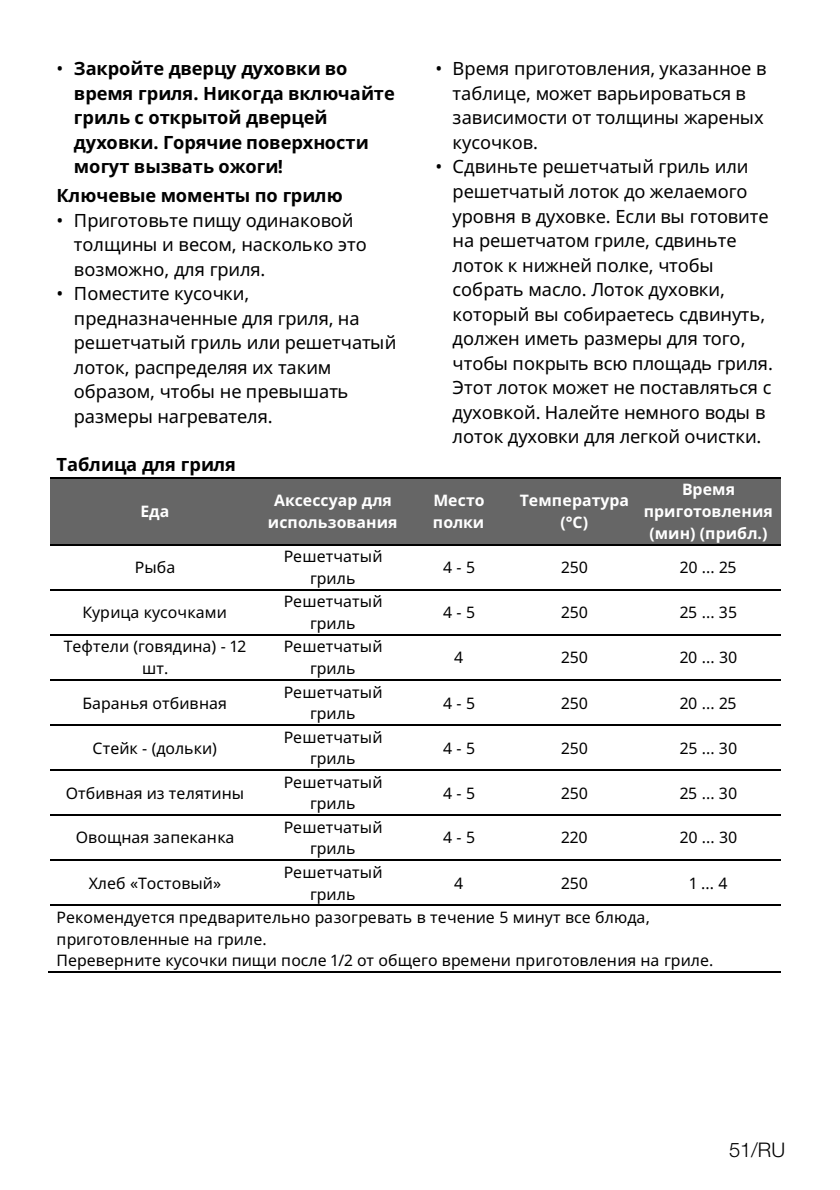
<style>
.page{position:relative;width:840px;height:1190px;background:#fff}
.page>*{position:absolute;margin:0;border:0;box-sizing:border-box;transform-origin:0 0}
.t1{font:300 20.2px "Helvetica Neue LT Pro";color:#000}
.t2{font:18.2px/24.6px "Noto IKEA Latin";letter-spacing:-.005em;color:#000}
.t3{font:700 18.2px/24.4px "Noto IKEA Latin";letter-spacing:-.005em;color:#000}
.t4{font:15.8px/21.6px "Noto IKEA Latin";letter-spacing:.005em;color:#000;text-align:center}
.t5{font:700 15.8px/21.6px "Noto IKEA Latin";letter-spacing:.005em;color:#fff;text-align:center}
.s1{font-weight:400}
</style>
<div class="page">
<div style="left:50px;top:479px;width:211px;height:65px;background:#666"></div>
<div style="left:261px;top:479px;width:144px;height:65px;background:#666"></div>
<div style="left:405px;top:479px;width:108px;height:65px;background:#666"></div>
<div style="left:513px;top:479px;width:123px;height:65px;background:#666"></div>
<div style="left:636px;top:479px;width:145px;height:65px;background:#666"></div>
<hr style="left:50px;top:477px;width:211px;height:2px;background:#000">
<hr style="left:262px;top:477px;width:143px;height:2px;background:#000">
<hr style="left:407px;top:477px;width:106px;height:2px;background:#000">
<hr style="left:514px;top:477px;width:122px;height:2px;background:#000">
<hr style="left:638px;top:477px;width:143px;height:2px;background:#000">
<hr style="left:50px;top:544px;width:211px;height:1px;background:#000">
<hr style="left:262px;top:544px;width:143px;height:1px;background:#000">
<hr style="left:407px;top:544px;width:106px;height:1px;background:#000">
<hr style="left:514px;top:544px;width:122px;height:1px;background:#000">
<hr style="left:638px;top:544px;width:143px;height:1px;background:#000">
<hr style="left:50px;top:589px;width:211px;height:1px;background:#000">
<hr style="left:262px;top:589px;width:143px;height:1px;background:#000">
<hr style="left:407px;top:589px;width:106px;height:1px;background:#000">
<hr style="left:514px;top:589px;width:122px;height:1px;background:#000">
<hr style="left:638px;top:589px;width:143px;height:1px;background:#000">
<hr style="left:50px;top:634px;width:211px;height:2px;background:#000">
<hr style="left:262px;top:634px;width:143px;height:2px;background:#000">
<hr style="left:407px;top:634px;width:106px;height:2px;background:#000">
<hr style="left:514px;top:634px;width:122px;height:2px;background:#000">
<hr style="left:638px;top:634px;width:143px;height:2px;background:#000">
<hr style="left:50px;top:679px;width:211px;height:2px;background:#000">
<hr style="left:262px;top:679px;width:143px;height:2px;background:#000">
<hr style="left:407px;top:679px;width:106px;height:2px;background:#000">
<hr style="left:514px;top:679px;width:122px;height:2px;background:#000">
<hr style="left:638px;top:679px;width:143px;height:2px;background:#000">
<hr style="left:50px;top:724px;width:211px;height:2px;background:#000">
<hr style="left:262px;top:724px;width:143px;height:2px;background:#000">
<hr style="left:407px;top:724px;width:106px;height:2px;background:#000">
<hr style="left:514px;top:724px;width:122px;height:2px;background:#000">
<hr style="left:638px;top:724px;width:143px;height:2px;background:#000">
<hr style="left:50px;top:770px;width:211px;height:1px;background:#000">
<hr style="left:262px;top:770px;width:143px;height:1px;background:#000">
<hr style="left:407px;top:770px;width:106px;height:1px;background:#000">
<hr style="left:514px;top:770px;width:122px;height:1px;background:#000">
<hr style="left:638px;top:770px;width:143px;height:1px;background:#000">
<hr style="left:50px;top:815px;width:211px;height:1px;background:#000">
<hr style="left:262px;top:815px;width:143px;height:1px;background:#000">
<hr style="left:407px;top:815px;width:106px;height:1px;background:#000">
<hr style="left:514px;top:815px;width:122px;height:1px;background:#000">
<hr style="left:638px;top:815px;width:143px;height:1px;background:#000">
<hr style="left:50px;top:860px;width:211px;height:1px;background:#000">
<hr style="left:262px;top:860px;width:143px;height:1px;background:#000">
<hr style="left:407px;top:860px;width:106px;height:1px;background:#000">
<hr style="left:514px;top:860px;width:122px;height:1px;background:#000">
<hr style="left:638px;top:860px;width:143px;height:1px;background:#000">
<hr style="left:50px;top:904px;width:211px;height:2px;background:#000">
<hr style="left:262px;top:904px;width:143px;height:2px;background:#000">
<hr style="left:407px;top:904px;width:106px;height:2px;background:#000">
<hr style="left:514px;top:904px;width:122px;height:2px;background:#000">
<hr style="left:638px;top:904px;width:143px;height:2px;background:#000">
<hr style="left:48px;top:972px;width:733px;height:1px;background:#000">
<p class="t3" style="left:74px;top:56px;width:322px;text-indent:-17px"><span class="s1">•</span> Закройте дверцу духовки во время гриля. Никогда включайте гриль с открытой дверцей духовки. Горячие поверхности могут вызвать ожоги!</p>
<p class="t3" style="left:57px;top:183px;width:288px">Ключевые моменты по грилю</p>
<p class="t2" style="left:74px;top:207px;width:294px;text-indent:-17px">• Приготовьте пищу одинаковой толщины и весом, насколько это возможно, для гриля.</p>
<p class="t2" style="left:74px;top:281px;width:324px;text-indent:-17px">• Поместите кусочки, предназначенные для гриля, на решетчатый гриль или решетчатый лоток, распределяя их таким образом, чтобы не превышать размеры нагревателя.</p>
<p class="t2" style="left:453px;top:56px;width:315px;text-indent:-17px">• Время приготовления, указанное в таблице, может варьироваться в зависимости от толщины жареных кусочков.</p>
<p class="t2" style="left:453px;top:154px;width:322px;text-indent:-17px">• Сдвиньте решетчатый гриль или решетчатый лоток до желаемого уровня в духовке. Если вы готовите на решетчатом гриле, сдвиньте лоток к нижней полке, чтобы собрать масло. Лоток духовки, который вы собираетесь сдвинуть, должен иметь размеры для того, чтобы покрыть всю площадь гриля.<br>Этот лоток может не поставляться с духовкой. Налейте немного воды в лоток духовки для легкой очистки.</p>
<p class="t3" style="left:57px;top:452px;width:181px">Таблица для гриля</p>
<p class="t5" style="left:141px;top:500px;width:30px">Еда</p>
<p class="t5" style="left:268px;top:490px;width:131px">Аксессуар для использования</p>
<p class="t5" style="left:433px;top:490px;width:53px;text-align:left">Место полки</p>
<p class="t5" style="left:520px;top:490px;width:111px">Температура (°C)</p>
<p class="t5" style="left:644px;top:478px;width:131px">Время приготовления (мин) (прибл.)</p>
<p class="t4" style="left:135px;top:556px;width:42px">Рыба</p>
<p class="t4" style="left:284px;top:545px;width:100px">Решетчатый гриль</p>
<p class="t4" style="left:443px;top:556px;width:34px">4 - 5</p>
<p class="t4" style="left:561px;top:556px;width:29px">250</p>
<p class="t4" style="left:680px;top:556px;width:59px">20 ... 25</p>
<p class="t4" style="left:83px;top:601px;width:146px">Курица кусочками</p>
<p class="t4" style="left:284px;top:590px;width:100px">Решетчатый гриль</p>
<p class="t4" style="left:443px;top:601px;width:34px">4 - 5</p>
<p class="t4" style="left:561px;top:601px;width:29px">250</p>
<p class="t4" style="left:680px;top:601px;width:59px">25 ... 35</p>
<p class="t4" style="left:64px;top:635px;width:184px">Тефтели (говядина) - 12 шт.</p>
<p class="t4" style="left:284px;top:635px;width:100px">Решетчатый гриль</p>
<p class="t4" style="left:454px;top:647px;width:11px">4</p>
<p class="t4" style="left:561px;top:647px;width:29px">250</p>
<p class="t4" style="left:680px;top:647px;width:59px">20 ... 30</p>
<p class="t4" style="left:83px;top:692px;width:146px">Баранья отбивная</p>
<p class="t4" style="left:284px;top:681px;width:100px">Решетчатый гриль</p>
<p class="t4" style="left:443px;top:692px;width:34px">4 - 5</p>
<p class="t4" style="left:561px;top:692px;width:29px">250</p>
<p class="t4" style="left:680px;top:692px;width:59px">20 ... 25</p>
<p class="t4" style="left:93px;top:737px;width:126px">Стейк - (дольки)</p>
<p class="t4" style="left:284px;top:726px;width:100px">Решетчатый гриль</p>
<p class="t4" style="left:443px;top:737px;width:34px">4 - 5</p>
<p class="t4" style="left:561px;top:737px;width:29px">250</p>
<p class="t4" style="left:680px;top:737px;width:59px">25 ... 30</p>
<p class="t4" style="left:66px;top:782px;width:180px">Отбивная из телятины</p>
<p class="t4" style="left:284px;top:771px;width:100px">Решетчатый гриль</p>
<p class="t4" style="left:443px;top:782px;width:34px">4 - 5</p>
<p class="t4" style="left:561px;top:782px;width:29px">250</p>
<p class="t4" style="left:680px;top:782px;width:59px">25 ... 30</p>
<p class="t4" style="left:76px;top:827px;width:160px">Овощная запеканка</p>
<p class="t4" style="left:284px;top:816px;width:100px">Решетчатый гриль</p>
<p class="t4" style="left:443px;top:827px;width:34px">4 - 5</p>
<p class="t4" style="left:561px;top:827px;width:28px">220</p>
<p class="t4" style="left:680px;top:827px;width:59px">20 ... 30</p>
<p class="t4" style="left:89px;top:872px;width:134px">Хлеб «Тостовый»</p>
<p class="t4" style="left:284px;top:861px;width:100px">Решетчатый гриль</p>
<p class="t4" style="left:454px;top:872px;width:11px">4</p>
<p class="t4" style="left:561px;top:872px;width:29px">250</p>
<p class="t4" style="left:690px;top:872px;width:39px">1 ... 4</p>
<p class="t4" style="left:57px;top:906px;width:658px;text-align:left">Рекомендуется предварительно разогревать в течение 5 минут все блюда, приготовленные на гриле.<br>Переверните кусочки пищи после 1/2 от общего времени приготовления на гриле.</p>
<p class="t1" style="left:729px;top:1143px;width:58px">51/RU</p>
</div>
